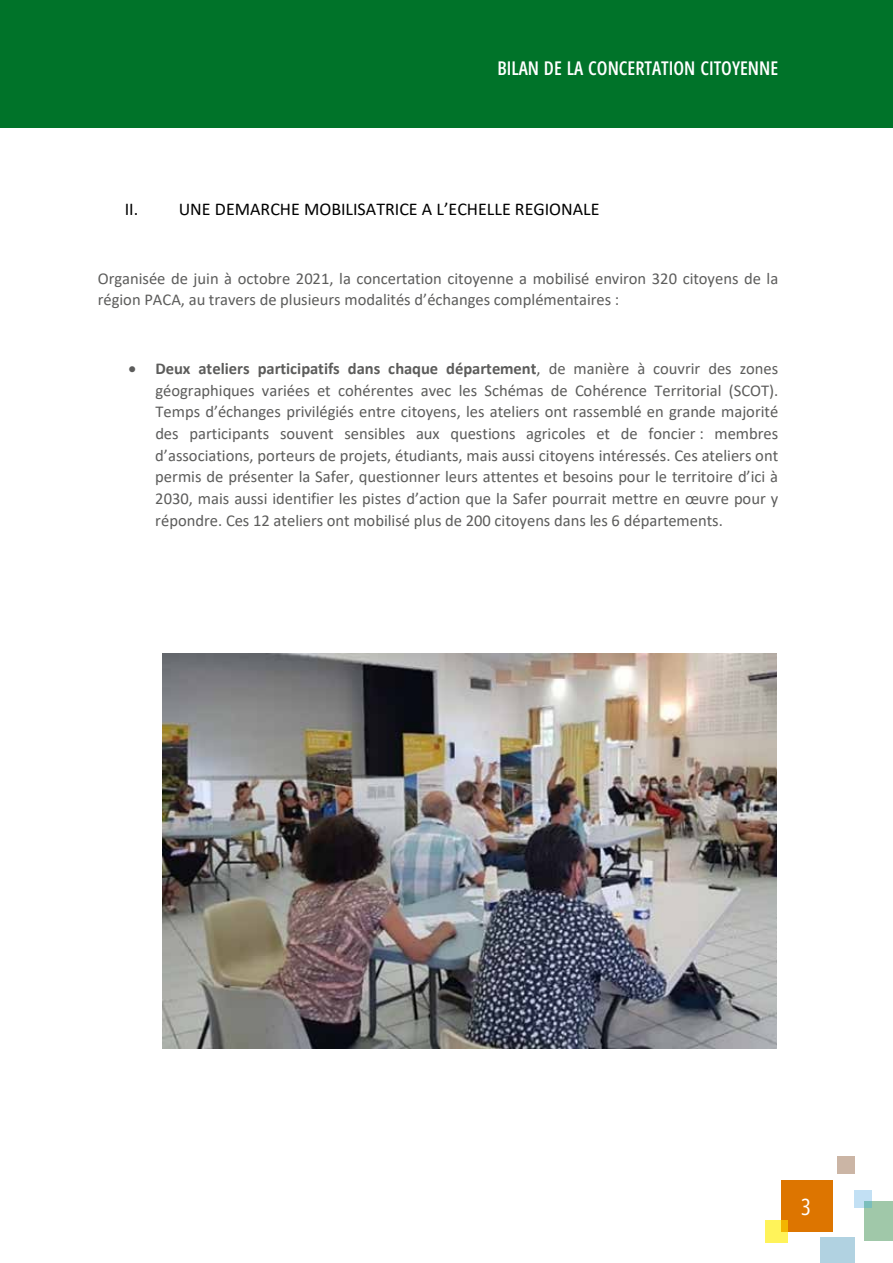
<style>
.page{position:relative;width:893px;height:1263px;background:#fff}
.page>*{position:absolute;margin:0;border:0;box-sizing:border-box;transform-origin:0 0}
.t1{font:22.5px "Open Sans";color:#fff}
.t2{font:18.9px "Open Sans";color:#fff}
.t3{font:18px "Calibri";color:#000}
.t4{font:16.5px/21.8px "Calibri";color:#5c5c5b}
.s1{font-weight:700}
</style>
<div class="page">
<div style="left:0;top:0;width:893px;height:128px;background:#007329"></div>
<div style="left:864px;top:1201px;width:29px;height:40px;background:#a0c8a9"></div>
<div style="left:765px;top:1220px;width:23px;height:23px;background:#fff35a"></div>
<div style="left:821px;top:1237px;width:34px;height:26px;background:#b1d2e1"></div>
<svg style="left:855px;top:1191px;width:17px;height:17px"></svg>
<div style="left:781px;top:1181px;width:51px;height:51px;background:#dd7500"></div>
<div style="left:838px;top:1157px;width:17px;height:17px;background:#cbb5a5"></div>
<img style="left:163px;top:653px;width:614px;height:395px">
<p class="t2" style="left:497px;top:55px;width:282px">BILAN DE LA CONCERTATION CITOYENNE</p>
<p class="t3" style="left:125px;top:197px;width:476px">II. UNE DEMARCHE MOBILISATRICE A L’ECHELLE REGIONALE</p>
<p class="t4" style="left:98px;top:267px;width:682px">Organisée de juin à octobre 2021, la concertation citoyenne a mobilisé environ 320 citoyens de la région PACA, au travers de plusieurs modalités d’échanges complémentaires :</p>
<p class="t4" style="left:155px;top:357px;width:625px;text-align:justify;text-indent:-27px">• <span class="s1">Deux ateliers participatifs dans chaque département</span>, de manière à couvrir des zones géographiques variées et cohérentes avec les Schémas de Cohérence Territorial (SCOT).<br>Temps d’échanges privilégiés entre citoyens, les ateliers ont rassemblé en grande majorité des participants souvent sensibles aux questions agricoles et de foncier : membres d’associations, porteurs de projets, étudiants, mais aussi citoyens intéressés. Ces ateliers ont permis de présenter la Safer, questionner leurs attentes et besoins pour le territoire d’ici à 2030, mais aussi identifier les pistes d’action que la Safer pourrait mettre en œuvre pour y répondre. Ces 12 ateliers ont mobilisé plus de 200 citoyens dans les 6 départements.</p>
<h1 class="t1" style="left:801px;top:1191px;width:11px">3</h1>
</div>
